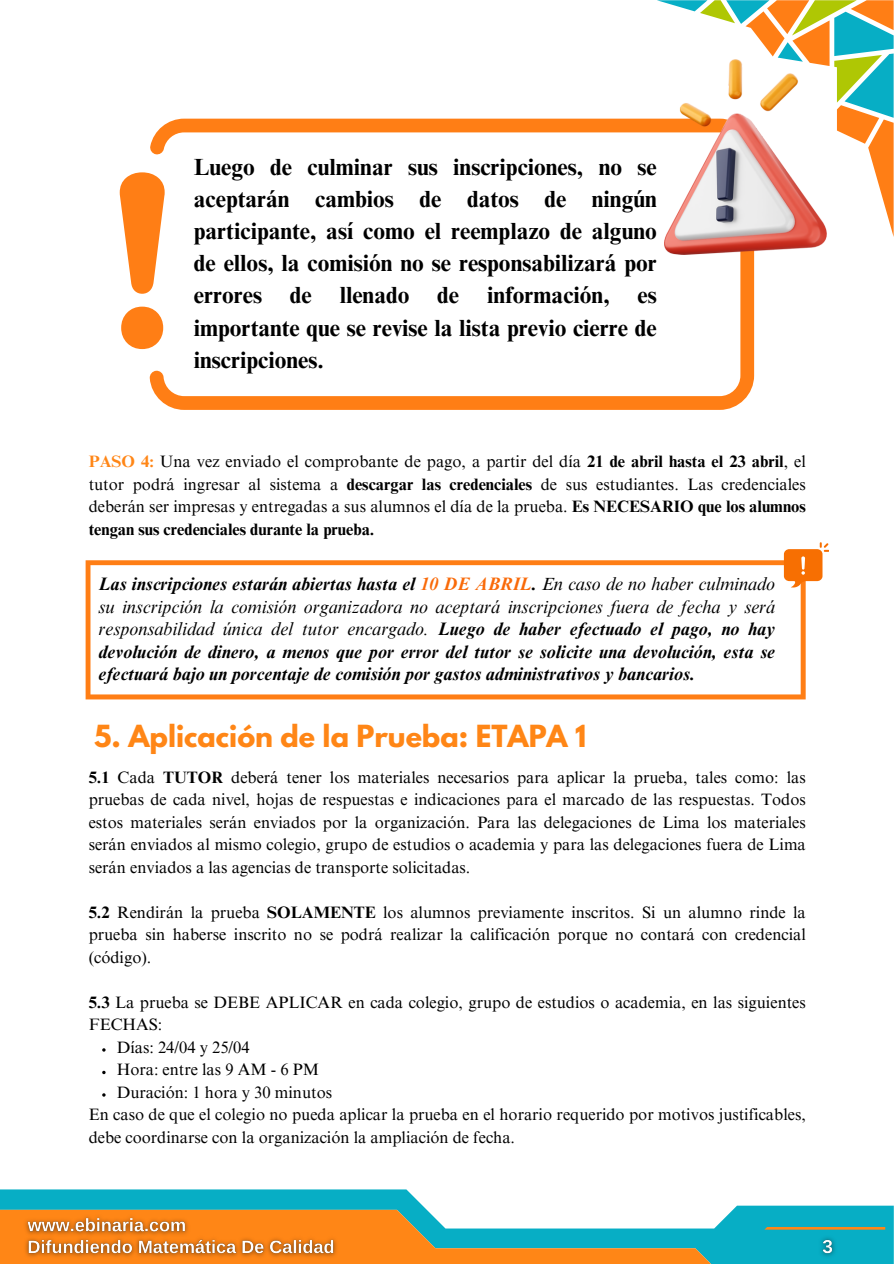
<style>
.page{position:relative;width:894px;height:1264px;background:#fff}
.page>*{position:absolute;margin:0;border:0;box-sizing:border-box;transform-origin:0 0}
.t1{font:700 27px "League Spartan";color:#ff8616}
.t2{font:700 23.4px/32.1px "Times NRMT Pro";color:#000;text-align:justify}
.t3{font:italic 700 18px/22.5px "Times NRMT Pro";color:#000;text-align:justify}
.t4{font:16.5px/22.5px "Times NRMT Pro";color:#000;text-align:justify}
.s1{font-weight:700;color:#ff8616}
.s2{font-weight:700}
.s3{color:#f96a09}
.s4{font-weight:400}
</style>
<div class="page">
<svg style="left:86px;top:560px;width:719px;height:139px"></svg>
<svg style="left:783px;top:542px;width:45px;height:45px"></svg>
<svg style="left:149px;top:119px;width:604px;height:291px"></svg>
<svg style="left:120px;top:172px;width:45px;height:177px"></svg>
<img style="left:663px;top:237px;width:162px;height:17px">
<svg style="left:102px;top:1048px;width:4px;height:3px"></svg>
<svg style="left:102px;top:1070px;width:4px;height:4px"></svg>
<svg style="left:102px;top:1093px;width:4px;height:3px"></svg>
<svg style="left:657px;top:0;width:236px;height:237px"></svg>
<svg style="left:0;top:1189px;width:893px;height:74px;fill:#07aec5"></svg>
<svg style="left:0;top:1209px;width:714px;height:54px"></svg>
<svg style="left:764px;top:1226px;width:120px;height:3px"></svg>
<img style="left:18px;top:1209px;width:176px;height:32px">
<img style="left:20px;top:1230px;width:322px;height:33px">
<img style="left:813px;top:1230px;width:28px;height:33px">
<p class="t2" style="left:194px;top:154px;width:464px">Luego de culminar sus inscripciones, no se aceptarán cambios de datos de ningún participante, así como el reemplazo de alguno de ellos, la comisión no se responsabilizará por errores de llenado de información, es importante que se revise la lista previo cierre de inscripciones.</p>
<h3 class="t4" style="left:89px;top:452px;width:718px"><span class="s1">PASO 4:</span> Una vez enviado el comprobante de pago, a partir del día <span class="s2">21 de abril hasta el 23 abril</span>, el tutor podrá ingresar al sistema a <span class="s2">descargar las credenciales</span> de sus estudiantes. Las credenciales deberán ser impresas y entregadas a sus alumnos el día de la prueba. <span class="s2">Es NECESARIO que los alumnos tengan sus credenciales durante la prueba.</span></h3>
<p class="t3" style="left:99px;top:575px;width:677px">Las inscripciones estarán abiertas hasta el <span class="s3">10 DE ABRIL</span>. <span class="s4">En caso de no haber culminado su inscripción la comisión organizadora no aceptará inscripciones fuera de fecha y será responsabilidad única del tutor encargado.</span> Luego de haber efectuado el pago, no hay devolución de dinero, a menos que por error del tutor se solicite una devolución, esta se efectuará bajo un porcentaje de comisión por gastos administrativos y bancarios.</p>
<p class="t1" style="left:94px;top:722px;width:493px">5. Aplicación de la Prueba: ETAPA 1</p>
<h2 class="t4" style="left:89px;top:767px;width:718px"><span class="s2">5.1</span> Cada <span class="s2">TUTOR</span> deberá tener los materiales necesarios para aplicar la prueba, tales como: las pruebas de cada nivel, hojas de respuestas e indicaciones para el marcado de las respuestas. Todos estos materiales serán enviados por la organización. Para las delegaciones de Lima los materiales serán enviados al mismo colegio, grupo de estudios o academia y para las delegaciones fuera de Lima serán enviados a las agencias de transporte solicitadas.</h2>
<p class="t4" style="left:89px;top:902px;width:718px"><span class="s2">5.2</span> Rendirán la prueba <span class="s2">SOLAMENTE</span> los alumnos previamente inscritos. Si un alumno rinde la prueba sin haberse inscrito no se podrá realizar la calificación porque no contará con credencial (código).</p>
<h4 class="t4" style="left:89px;top:992px;width:718px"><span class="s2">5.3</span> La prueba se DEBE APLICAR en cada colegio, grupo de estudios o academia, en las siguientes<br>FECHAS:</h4>
<h1 class="t4" style="left:117px;top:1037px;width:134px">Días: 24/04 y 25/04</h1>
<p class="t4" style="left:117px;top:1060px;width:204px">Hora: entre las 9 AM - 6 PM</p>
<p class="t4" style="left:117px;top:1082px;width:217px">Duración: 1 hora y 30 minutos</p>
<p class="t4" style="left:89px;top:1105px;width:718px">En caso de que el colegio no pueda aplicar la prueba en el horario requerido por motivos justificables, debe coordinarse con la organización la ampliación de fecha.</p>
</div>
